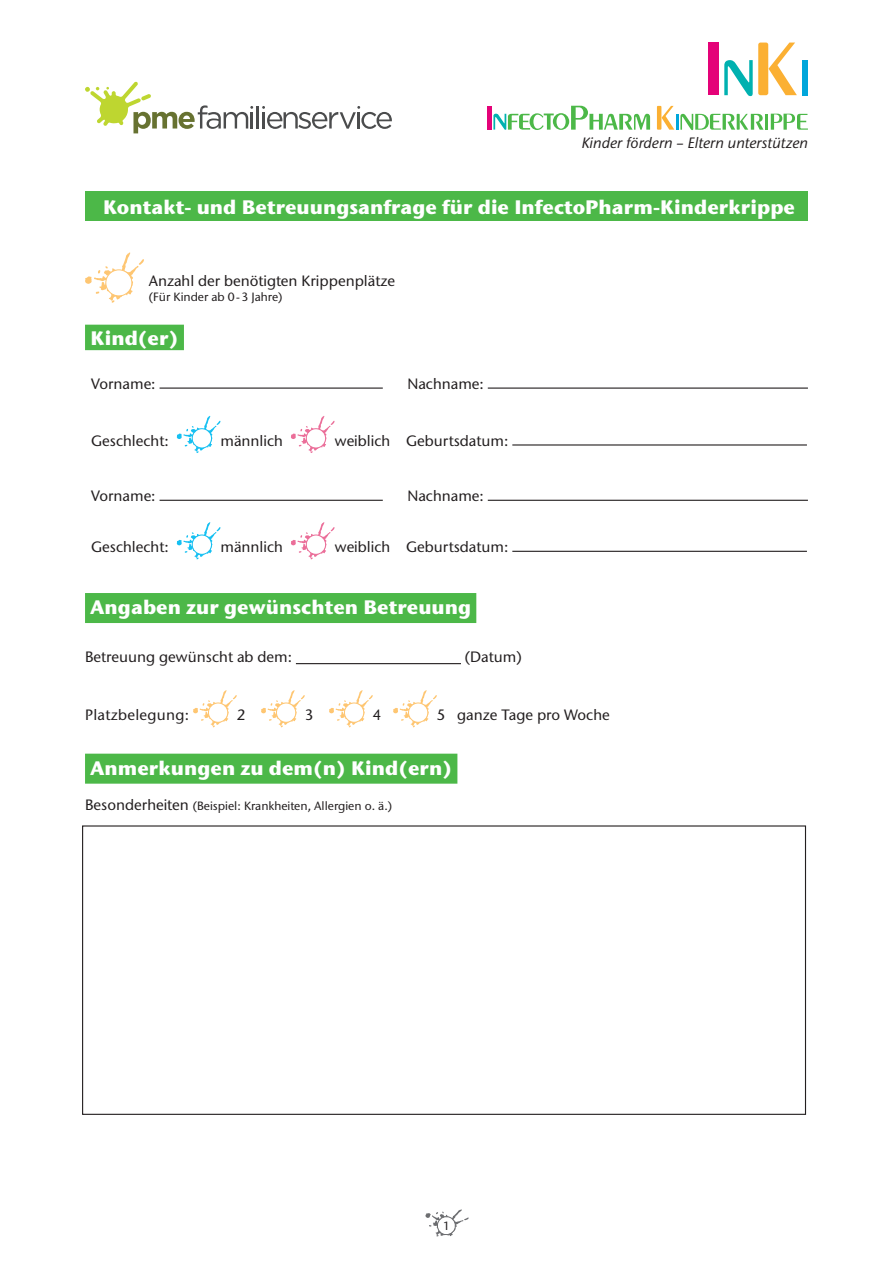
<style>
.page{position:relative;width:893px;height:1263px;background:#fff}
.page>*{position:absolute;margin:0;border:0;box-sizing:border-box;transform-origin:0 0}
.t1{font:700 19.5px "Stone Sans ITC";color:#fff}
.t2{font:500 15px "Stone Sans ITC";color:#231f20}
.t3{font:italic 500 15px "Stone Sans ITC";color:#231f20}
.t4{font:500 15px "Stone Sans ITC";letter-spacing:.02em;color:#231f20}
.t5{font:500 12px "Stone Sans ITC";color:#231f20}
.s1{font-size:15px}
</style>
<div class="page">
<svg style="left:425px;top:1209px;width:44px;height:27px"></svg>
<hr style="left:256px;top:106px;width:3px;height:23px;background:#4b4c4d">
<svg style="left:262px;top:106px;width:130px;height:23px"></svg>
<svg style="left:85px;top:82px;width:168px;height:51px"></svg>
<div style="left:709px;top:43px;width:10px;height:52px;background:#e40278"></div>
<svg style="left:724px;top:60px;width:29px;height:36px"></svg>
<div style="left:758px;top:43px;width:10px;height:52px;background:#fbb033;border-radius:2px"></div>
<svg style="left:768px;top:43px;width:29px;height:52px"></svg>
<div style="left:802px;top:60px;width:6px;height:35px;background:#00a6db"></div>
<hr style="left:657px;top:106px;width:4px;height:24px;background:#fbb033">
<svg style="left:662px;top:106px;width:101px;height:24px"></svg>
<hr style="left:765px;top:114px;width:3px;height:16px;background:#4cb848">
<svg style="left:771px;top:114px;width:37px;height:16px"></svg>
<div style="left:487px;top:106px;width:5px;height:24px;background:#e40278"></div>
<svg style="left:493px;top:106px;width:157px;height:24px"></svg>
<svg style="left:85px;top:252px;width:59px;height:51px"></svg>
<div style="left:106px;top:270px;width:26px;height:26px;background:#fff;border-radius:50%"></div>
<div style="left:106px;top:270px;width:26px;height:26px;border:1px solid #fec672;border-radius:50%"></div>
<div style="left:85px;top:325px;width:99px;height:25px;background:#4cb848"></div>
<hr style="left:160px;top:387px;width:223px;height:2px;background:#231f20">
<hr style="left:488px;top:387px;width:320px;height:2px;background:#231f20">
<svg style="left:177px;top:416px;width:43px;height:37px"></svg>
<div style="left:192px;top:429px;width:19px;height:19px;background:#fff;border-radius:50%"></div>
<div style="left:192px;top:428px;width:20px;height:20px;border:1px solid #15c0f2;border-radius:50%"></div>
<svg style="left:291px;top:416px;width:44px;height:37px"></svg>
<div style="left:306px;top:429px;width:20px;height:19px;background:#fff;border-radius:50%"></div>
<div style="left:306px;top:428px;width:20px;height:20px;border:1px solid #eb6e99;border-radius:50%"></div>
<hr style="left:512px;top:444px;width:295px;height:1px;background:#231f20">
<hr style="left:160px;top:500px;width:223px;height:1px;background:#231f20">
<hr style="left:488px;top:500px;width:320px;height:1px;background:#231f20">
<svg style="left:177px;top:522px;width:43px;height:37px"></svg>
<div style="left:192px;top:535px;width:19px;height:19px;background:#fff;border-radius:50%"></div>
<div style="left:192px;top:535px;width:20px;height:19px;border:1px solid #15c0f2;border-radius:50%"></div>
<svg style="left:291px;top:522px;width:44px;height:37px"></svg>
<div style="left:306px;top:535px;width:20px;height:19px;background:#fff;border-radius:50%"></div>
<div style="left:306px;top:535px;width:20px;height:19px;border:1px solid #eb6e99;border-radius:50%"></div>
<hr style="left:512px;top:551px;width:295px;height:1px;background:#231f20">
<div style="left:85px;top:191px;width:723px;height:30px;background:#4cb848"></div>
<div style="left:85px;top:593px;width:391px;height:30px;background:#4cb848"></div>
<hr style="left:296px;top:663px;width:165px;height:1px;background:#231f20">
<div style="left:85px;top:754px;width:372px;height:30px;background:#4cb848"></div>
<svg style="left:193px;top:690px;width:44px;height:37px"></svg>
<div style="left:208px;top:703px;width:20px;height:19px;background:#fff;border-radius:50%"></div>
<div style="left:208px;top:703px;width:20px;height:19px;border:1px solid #fec672;border-radius:50%"></div>
<svg style="left:261px;top:690px;width:44px;height:37px"></svg>
<div style="left:276px;top:703px;width:20px;height:19px;background:#fff;border-radius:50%"></div>
<div style="left:276px;top:703px;width:20px;height:19px;border:1px solid #fec672;border-radius:50%"></div>
<svg style="left:329px;top:690px;width:44px;height:37px"></svg>
<div style="left:344px;top:703px;width:20px;height:19px;background:#fff;border-radius:50%"></div>
<div style="left:344px;top:703px;width:20px;height:19px;border:1px solid #fec672;border-radius:50%"></div>
<svg style="left:393px;top:690px;width:44px;height:37px"></svg>
<div style="left:408px;top:703px;width:20px;height:19px;background:#fff;border-radius:50%"></div>
<div style="left:408px;top:703px;width:20px;height:19px;border:1px solid #fec672;border-radius:50%"></div>
<p class="t3" style="left:581px;top:134px;width:228px">Kinder fördern – Eltern unterstützen</p>
<h1 class="t1" style="left:103px;top:194px;width:694px">Kontakt- und Betreuungsanfrage für die InfectoPharm-Kinderkrippe</h1>
<p class="t2" style="left:149px;top:272px;width:248px">Anzahl der benötigten Krippenplätze</p>
<p class="t5" style="left:149px;top:289px;width:135px">(Für Kinder ab 0-3 Jahre)</p>
<h1 class="t1" style="left:91px;top:325px;width:89px">Kind(er)</h1>
<p class="t2" style="left:91px;top:374px;width:66px">Vorname:</p>
<p class="t2" style="left:407px;top:374px;width:78px">Nachname:</p>
<p class="t2" style="left:91px;top:431px;width:79px">Geschlecht:</p>
<p class="t2" style="left:220px;top:431px;width:64px">männlich</p>
<p class="t2" style="left:335px;top:431px;width:175px">weiblich Geburtsdatum:</p>
<p class="t2" style="left:91px;top:486px;width:66px">Vorname:</p>
<p class="t2" style="left:407px;top:486px;width:78px">Nachname:</p>
<p class="t2" style="left:91px;top:537px;width:79px">Geschlecht:</p>
<p class="t2" style="left:220px;top:537px;width:64px">männlich</p>
<p class="t2" style="left:335px;top:537px;width:175px">weiblich Geburtsdatum:</p>
<h1 class="t1" style="left:90px;top:594px;width:382px">Angaben zur gewünschten Betreuung</h1>
<p class="t2" style="left:85px;top:647px;width:208px">Betreuung gewünscht ab dem:</p>
<p class="t2" style="left:465px;top:647px;width:58px">(Datum)</p>
<p class="t4" style="left:85px;top:705px;width:106px">Platzbelegung:</p>
<p class="t2" style="left:237px;top:705px;width:10px">2</p>
<p class="t2" style="left:305px;top:705px;width:10px">3</p>
<p class="t2" style="left:373px;top:705px;width:10px">4</p>
<p class="t2" style="left:437px;top:705px;width:175px">5 ganze Tage pro Woche</p>
<h1 class="t1" style="left:90px;top:755px;width:363px">Anmerkungen zu dem(n) Kind(ern)</h1>
<p class="t5" style="left:85px;top:798px;width:308px"><span class="s1">Besonderheiten</span> (Beispiel: Krankheiten, Allergien o. ä.)</p>
<p class="t5" style="left:443px;top:1218px;width:8px">1</p>
</div>
